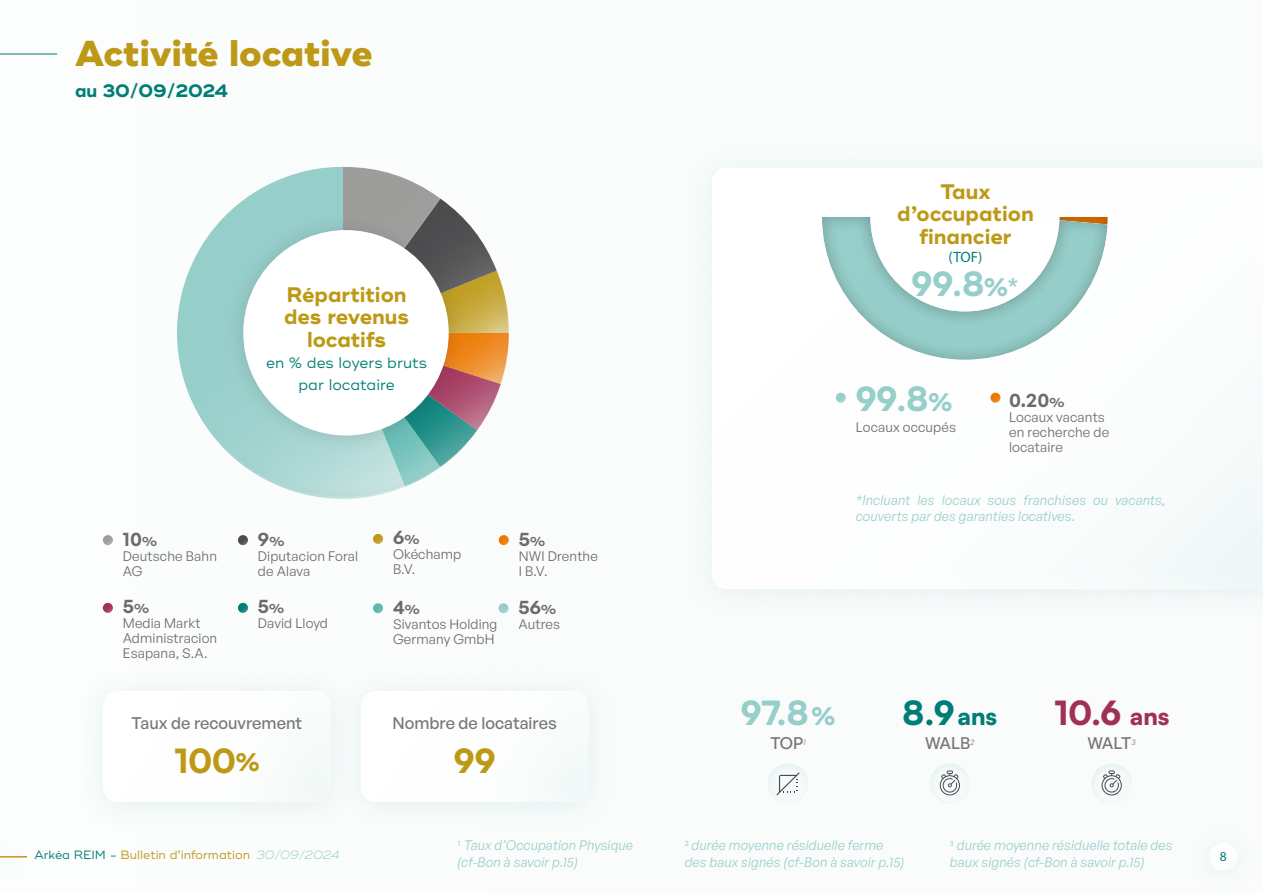
<style>
.page{position:relative;width:1263px;height:893px;background:#fafcfc}
.page>*{position:absolute;margin:0;border:0;box-sizing:border-box;transform-origin:0 0}
.t1{font:800 36px "Ridley Grotesk";color:#bd9916}
.t2{font:900 33px "Satoshi";color:#96ceca}
.t3{font:900 33px "Satoshi";color:#a03058}
.t4{font:900 33px "Satoshi";color:#007e76}
.t5{font:900 33px "Satoshi";color:#bd9916}
.t6{font:700 21px/22.5px "Ridley Grotesk";color:#bd9916;text-align:center}
.t7{font:600 19.5px "General Sans";color:#6b6b6b}
.t8{font:700 18px "Ridley Grotesk";letter-spacing:-.01em;color:#007e76}
.t9{font:500 16.5px "General Sans";color:#787879}
.t10{font:15px/22.5px "Ridley Grotesk";color:#007e76;text-align:center}
.t11{font:15px "Myriad Pro";color:#007e76}
.t12{font:italic 13.5px/16.5px "General Sans";letter-spacing:.01em;color:#96ceca}
.t13{font:13.5px/15px "General Sans";letter-spacing:.01em;color:#6b6b6b}
.t14{font:13.5px "Myriad Pro";color:#007e76}
.t15{font:12px "Ridley Grotesk";color:#bd9916}
.s1{font-size:13.5px}
.s2{font-size:24px}
.s3{color:#007e76}
.s4{font-weight:300;font-style:italic;color:#96ceca}
</style>
<div class="page">
<div style="left:1209px;top:842px;width:29px;height:29px;background:#fff;border-radius:50%"></div>
<svg style="left:0;top:856px;width:27px;height:1px"></svg>
<hr style="left:0;top:54px;width:57px;height:1px;background:#007e76">
<div style="left:836px;top:393px;width:10px;height:10px;background:#96ceca;border-radius:50%"></div>
<svg style="left:990px;top:393px;width:10px;height:10px"></svg>
<svg style="left:940px;top:770px;width:20px;height:25px"></svg>
<svg style="left:1101px;top:770px;width:21px;height:25px"></svg>
<div style="left:103px;top:691px;width:228px;height:111px;background:#fff;border-radius:15px"></div>
<div style="left:361px;top:691px;width:228px;height:111px;background:#fff;border-radius:15px"></div>
<svg style="left:776px;top:772px;width:23px;height:23px"></svg>
<div style="left:103px;top:535px;width:10px;height:10px;background:#9d9d9c;border-radius:50%"></div>
<svg style="left:238px;top:535px;width:10px;height:10px"></svg>
<svg style="left:373px;top:534px;width:10px;height:10px"></svg>
<svg style="left:499px;top:535px;width:10px;height:10px"></svg>
<svg style="left:103px;top:603px;width:10px;height:10px"></svg>
<svg style="left:238px;top:603px;width:10px;height:10px"></svg>
<svg style="left:373px;top:603px;width:10px;height:10px"></svg>
<div style="left:498px;top:603px;width:10px;height:10px;background:#96ceca;border-radius:50%"></div>
<svg style="left:177px;top:167px;width:228px;height:332px"></svg>
<svg style="left:343px;top:167px;width:166px;height:319px"></svg>
<div style="left:225px;top:212px;width:242px;height:242px;background:#4b4b4d;opacity:.2"></div>
<div style="left:243px;top:230px;width:206px;height:205px;background:#fff;border-radius:50%"></div>
<div style="left:809px;top:205px;width:312px;height:155px;background:#4b4b4d;opacity:.2"></div>
<h1 class="t1" style="left:75px;top:32px;width:299px">Activité locative</h1>
<h3 class="t8" style="left:75px;top:80px;width:155px">au 30/09/2024</h3>
<h3 class="t6" style="left:284px;top:284px;width:127px">Répartition des revenus locatifs</h3>
<p class="t10" style="left:266px;top:352px;width:162px">en % des loyers bruts par locataire</p>
<h3 class="t7" style="left:123px;top:526px;width:36px">10<span class="s1">%</span></h3>
<p class="t13" style="left:123px;top:548px;width:96px">Deutsche Bahn<br>AG</p>
<h3 class="t7" style="left:123px;top:594px;width:28px">5<span class="s1">%</span></h3>
<p class="t13" style="left:123px;top:615px;width:96px">Media Markt<br>Administracion<br>Esapana, S.A.</p>
<h3 class="t7" style="left:258px;top:526px;width:28px">9<span class="s1">%</span></h3>
<p class="t13" style="left:258px;top:548px;width:102px">Diputacion Foral de Alava</p>
<h3 class="t7" style="left:258px;top:594px;width:28px">5<span class="s1">%</span></h3>
<p class="t13" style="left:258px;top:615px;width:71px">David Lloyd</p>
<h3 class="t7" style="left:393px;top:525px;width:28px">6<span class="s1">%</span></h3>
<p class="t13" style="left:393px;top:546px;width:70px">Okéchamp<br>B.V.</p>
<h3 class="t7" style="left:393px;top:594px;width:28px">4<span class="s1">%</span></h3>
<p class="t13" style="left:393px;top:616px;width:106px">Sivantos Holding<br>Germany GmbH</p>
<h3 class="t7" style="left:519px;top:526px;width:28px">5<span class="s1">%</span></h3>
<p class="t13" style="left:519px;top:548px;width:81px">NWI Drenthe<br>I B.V.</p>
<h3 class="t7" style="left:518px;top:594px;width:39px">56<span class="s1">%</span></h3>
<p class="t13" style="left:518px;top:616px;width:43px">Autres</p>
<p class="t9" style="left:131px;top:713px;width:172px">Taux de recouvrement</p>
<h2 class="t5" style="left:174px;top:735px;width:87px">100<span class="s2">%</span></h2>
<p class="t9" style="left:392px;top:713px;width:166px">Nombre de locataires</p>
<h2 class="t5" style="left:454px;top:735px;width:43px">99</h2>
<h3 class="t6" style="left:897px;top:181px;width:138px">Taux d’occupation financier</h3>
<p class="t11" style="left:948px;top:247px;width:35px">(TOF)</p>
<h2 class="t2" style="left:911px;top:259px;width:108px">99.8<span class="s2">%*</span></h2>
<h2 class="t2" style="left:856px;top:374px;width:98px">99.8<span class="s2">%</span></h2>
<p class="t13" style="left:856px;top:419px;width:102px">Locaux occupés</p>
<h3 class="t7" style="left:1009px;top:387px;width:57px">0.20<span class="s1">%</span></h3>
<p class="t13" style="left:1009px;top:409px;width:101px">Locaux vacants en recherche de locataire</p>
<p class="t12" style="left:856px;top:491px;width:311px">*Incluant les locaux sous franchises ou vacants, couverts par des garanties locatives.</p>
<h2 class="t2" style="left:741px;top:688px;width:96px">97.8 <span class="s2">%</span></h2>
<p class="t9" style="left:770px;top:733px;width:37px">TOP<sup>1</sup></p>
<h2 class="t4" style="left:902px;top:688px;width:96px">8.9 <span class="s2">ans</span></h2>
<p class="t9" style="left:925px;top:733px;width:51px">WALB<sup>2</sup></p>
<h2 class="t3" style="left:1054px;top:688px;width:117px">10.6 <span class="s2">ans</span></h2>
<p class="t9" style="left:1088px;top:733px;width:50px">WALT<sup>3</sup></p>
<p class="t12" style="left:457px;top:837px;width:177px"><sup>1</sup> Taux d’Occupation Physique (cf-Bon à savoir p.15)</p>
<p class="t12" style="left:685px;top:837px;width:221px"><sup>2</sup> durée moyenne résiduelle ferme des baux signés (cf-Bon à savoir p.15)</p>
<p class="t12" style="left:950px;top:837px;width:224px"><sup>3</sup> durée moyenne résiduelle totale des baux signés (cf-Bon à savoir p.15)</p>
<p class="t15" style="left:34px;top:848px;width:307px"><span class="s3">Arkéa REIM -</span> Bulletin d’information <span class="s4">30/09/2024</span></p>
<p class="t14" style="left:1220px;top:848px;width:8px">8</p>
</div>
